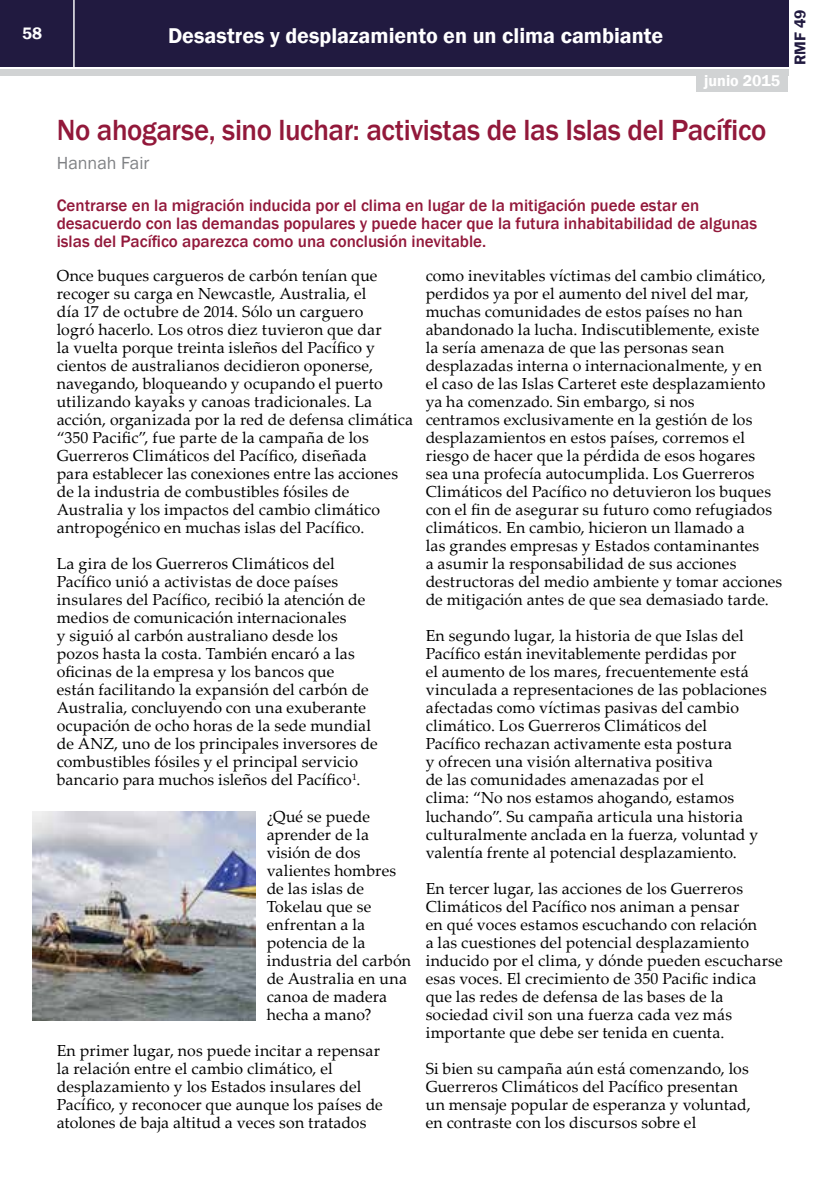
<style>
.page{position:relative;width:840px;height:1191px;background:#fff}
.page>*{position:absolute;margin:0;border:0;box-sizing:border-box;transform-origin:0 0}
.t1{font:500 30px "Franklin Gothic";letter-spacing:-.015em;color:#92183a;scale:.96 1}
.t2{font:600 22px "Franklin Gothic";color:#fff}
.t3{font:18px "Franklin Gothic";color:#808285}
.t4{font:500 17px/18px "Franklin Gothic";color:#92183a}
.t5{font:600 17px "Franklin Gothic";color:#fff}
.t6{font:16px/18px "Palatino Linotype";letter-spacing:.01em;color:#000}
.t7{font:600 16px "Franklin Gothic";color:#fff}
.t8{font:600 16px "Franklin Gothic";color:#211a40}
</style>
<div class="page">
<div style="left:0;top:0;width:787px;height:66px;background:#211a40"></div>
<div style="left:0;top:69px;width:787px;height:6px;background:#d1d3d4"></div>
<hr style="left:73px;top:0;width:2px;height:67px;background:#fff">
<div style="left:696px;top:74px;width:91px;height:18px;background:#d1d3d4"></div>
<img style="left:32px;top:811px;width:223px;height:209px">
<p class="t5" style="left:22px;top:23px;width:21px">58</p>
<h2 class="t2" style="left:168px;top:22px;width:496px">Desastres y desplazamiento en un clima cambiante</h2>
<p class="t7" style="left:703px;top:71px;width:77px">junio 2015</p>
<h1 class="t1" style="left:57px;top:112px;width:740px">No ahogarse, sino luchar: activistas de las Islas del Pacífico</h1>
<p class="t3" style="left:57px;top:152px;width:94px">Hannah Fair</p>
<p class="t4" style="left:57px;top:197px;width:701px">Centrarse en la migración inducida por el clima en lugar de la mitigación puede estar en desacuerdo con las demandas populares y puede hacer que la futura inhabitabilidad de algunas islas del Pacífico aparezca como una conclusión inevitable.</p>
<p class="t6" style="left:57px;top:266px;width:357px">Once buques cargueros de carbón tenían que recoger su carga en Newcastle, Australia, el<br>día 17 de octubre de 2014. Sólo un carguero<br>logró hacerlo. Los otros diez tuvieron que dar<br>la vuelta porque treinta isleños del Pacífico y cientos de australianos decidieron oponerse, navegando, bloqueando y ocupando el puerto utilizando kayaks y canoas tradicionales. La acción, organizada por la red de defensa climática “350 Pacific”, fue parte de la campaña de los Guerreros Climáticos del Pacífico, diseñada<br>para establecer las conexiones entre las acciones de la industria de combustibles fósiles de Australia y los impactos del cambio climático antropogénico en muchas islas del Pacífico.</p>
<p class="t6" style="left:57px;top:554px;width:322px">La gira de los Guerreros Climáticos del Pacífico unió a activistas de doce países insulares del Pacífico, recibió la atención de medios de comunicación internacionales<br>y siguió al carbón australiano desde los pozos hasta la costa. También encaró a las oficinas de la empresa y los bancos que<br>están facilitando la expansión del carbón de Australia, concluyendo con una exuberante ocupación de ocho horas de la sede mundial de ANZ, uno de los principales inversores de combustibles fósiles y el principal servicio bancario para muchos isleños del Pacífico<sup>1</sup>.</p>
<p class="t6" style="left:266px;top:806px;width:146px">¿Qué se puede aprender de la visión de dos valientes hombres de las islas de<br>Tokelau que se enfrentan a la potencia de la industria del carbón de Australia en una canoa de madera hecha a mano?</p>
<p class="t6" style="left:57px;top:1040px;width:327px">En primer lugar, nos puede incitar a repensar la relación entre el cambio climático, el desplazamiento y los Estados insulares del Pacífico, y reconocer que aunque los países de atolones de baja altitud a veces son tratados</p>
<p class="t6" style="left:425px;top:266px;width:358px">como inevitables víctimas del cambio climático, perdidos ya por el aumento del nivel del mar, muchas comunidades de estos países no han abandonado la lucha. Indiscutiblemente, existe<br>la sería amenaza de que las personas sean desplazadas interna o internacionalmente, y en<br>el caso de las Islas Carteret este desplazamiento ya ha comenzado. Sin embargo, si nos<br>centramos exclusivamente en la gestión de los desplazamientos en estos países, corremos el riesgo de hacer que la pérdida de esos hogares<br>sea una profecía autocumplida. Los Guerreros Climáticos del Pacífico no detuvieron los buques con el fin de asegurar su futuro como refugiados climáticos. En cambio, hicieron un llamado a<br>las grandes empresas y Estados contaminantes<br>a asumir la responsabilidad de sus acciones destructoras del medio ambiente y tomar acciones de mitigación antes de que sea demasiado tarde.</p>
<p class="t6" style="left:425px;top:626px;width:342px">En segundo lugar, la historia de que Islas del Pacífico están inevitablemente perdidas por<br>el aumento de los mares, frecuentemente está vinculada a representaciones de las poblaciones afectadas como víctimas pasivas del cambio climático. Los Guerreros Climáticos del<br>Pacífico rechazan activamente esta postura<br>y ofrecen una visión alternativa positiva<br>de las comunidades amenazadas por el<br>clima: “No nos estamos ahogando, estamos luchando”. Su campaña articula una historia culturalmente anclada en la fuerza, voluntad y valentía frente al potencial desplazamiento.</p>
<p class="t6" style="left:425px;top:878px;width:358px">En tercer lugar, las acciones de los Guerreros Climáticos del Pacífico nos animan a pensar<br>en qué voces estamos escuchando con relación<br>a las cuestiones del potencial desplazamiento inducido por el clima, y dónde pueden escucharse esas voces. El crecimiento de 350 Pacific indica que las redes de defensa de las bases de la sociedad civil son una fuerza cada vez más importante que debe ser tenida en cuenta.</p>
<p class="t6" style="left:425px;top:1058px;width:326px">Si bien su campaña aún está comenzando, los Guerreros Climáticos del Pacífico presentan un mensaje popular de esperanza y voluntad, en contraste con los discursos sobre el</p>
<p class="t8" style="left:789px;top:65px;width:57px;rotate:-90deg">RMF 49</p>
</div>
